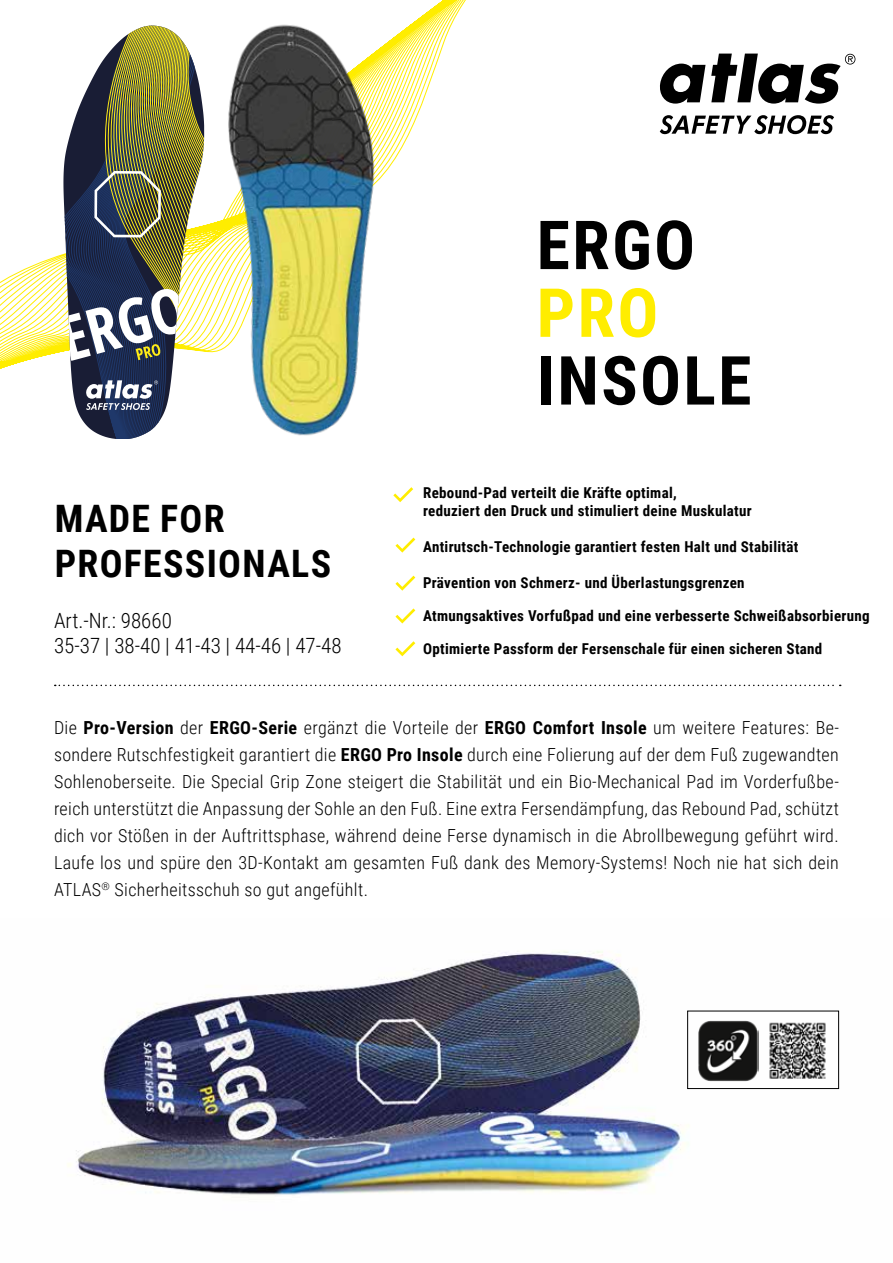
<style>
.page{position:relative;width:893px;height:1263px;background:#fff}
.page>*{position:absolute;margin:0;border:0;box-sizing:border-box;transform-origin:0 0}
.t1{font:700 67.8px "Roboto Condensed";letter-spacing:.035em;color:#000}
.t2{font:700 67.8px "Roboto Condensed";color:#ffed00}
.t3{font:700 37.8px/45.5px "Roboto Condensed";letter-spacing:.035em;color:#000}
.t4{font:300 21px/25.2px "Roboto Condensed";color:#000}
.t5{font:300 18px/27px "Roboto Condensed";letter-spacing:.02em;color:#000;text-align:justify}
.t6{font:700 15px/18px "Roboto Condensed";letter-spacing:.02em;color:#000}
.s1{font-weight:700}
</style>
<div class="page">
<svg style="left:0;top:0;width:706px;height:369px"></svg>
<img style="left:67px;top:951px;width:773px;height:244px">
<svg style="left:393px;top:487px;width:20px;height:15px"></svg>
<svg style="left:395px;top:538px;width:20px;height:15px"></svg>
<svg style="left:395px;top:576px;width:20px;height:15px"></svg>
<svg style="left:395px;top:608px;width:20px;height:15px"></svg>
<svg style="left:395px;top:641px;width:20px;height:15px"></svg>
<img style="left:214px;top:10px;width:201px;height:426px">
<svg style="left:63px;top:26px;width:141px;height:413px"></svg>
<svg style="left:63px;top:288px;width:123px;height:73px"></svg>
<svg style="left:86px;top:380px;width:72px;height:30px"></svg>
<svg style="left:94px;top:171px;width:67px;height:66px;background:#646a59"></svg>
<svg style="left:55px;top:685px;width:786px;height:1px"></svg>
<svg style="left:660px;top:64px;width:45px;height:40px"></svg>
<svg style="left:660px;top:115px;width:174px;height:19px"></svg>
<svg style="left:711px;top:54px;width:144px;height:50px"></svg>
<div style="left:687px;top:1011px;width:152px;height:78px;border:1px solid #000"></div>
<img style="left:697px;top:1020px;width:62px;height:61px">
<img style="left:765px;top:1018px;width:65px;height:65px">
<h2 class="t3" style="left:55px;top:494px;width:278px">MADE FOR<br>PROFESSIONALS</h2>
<p class="t4" style="left:54px;top:607px;width:289px">Art.-Nr.: 98660<br>35-37 | 38-40 | 41-43 | 44-46 | 47-48</p>
<h1 class="t1" style="left:537px;top:197px;width:160px">ERGO</h1>
<h1 class="t2" style="left:537px;top:265px;width:123px">PRO</h1>
<h1 class="t1" style="left:537px;top:333px;width:216px">INSOLE</h1>
<p class="t6" style="left:423px;top:484px;width:330px">Rebound-Pad verteilt die Kräfte optimal,<br>reduziert den Druck und stimuliert deine Muskulatur</p>
<p class="t6" style="left:423px;top:538px;width:377px">Antirutsch-Technologie garantiert festen Halt und Stabilität</p>
<p class="t6" style="left:423px;top:574px;width:323px">Prävention von Schmerz- und Überlastungsgrenzen</p>
<p class="t6" style="left:423px;top:607px;width:448px">Atmungsaktives Vorfußpad und eine verbesserte Schweißabsorbierung</p>
<p class="t6" style="left:423px;top:640px;width:401px">Optimierte Passform der Fersenschale für einen sicheren Stand</p>
<p class="t5" style="left:54px;top:713px;width:786px">Die <span class="s1">Pro-Version</span> der <span class="s1">ERGO-Serie</span> ergänzt die Vorteile der <span class="s1">ERGO Comfort Insole</span> um weitere Features: Be&shy;sondere Rutschfestigkeit garantiert die <span class="s1">ERGO Pro Insole</span> durch eine Folierung auf der dem Fuß zugewandten Sohlenoberseite. Die Special Grip Zone steigert die Stabilität und ein Bio-Mechanical Pad im Vorderfußbe&shy;reich unterstützt die Anpassung der Sohle an den Fuß. Eine extra Fersendämpfung, das Rebound Pad, schützt dich vor Stößen in der Auftrittsphase, während deine Ferse dynamisch in die Abrollbewegung geführt wird.<br>Laufe los und spüre den 3D-Kontakt am gesamten Fuß dank des Memory-Systems! Noch nie hat sich dein ATLAS<sup>®</sup> Sicherheitsschuh so gut angefühlt.</p>
</div>
